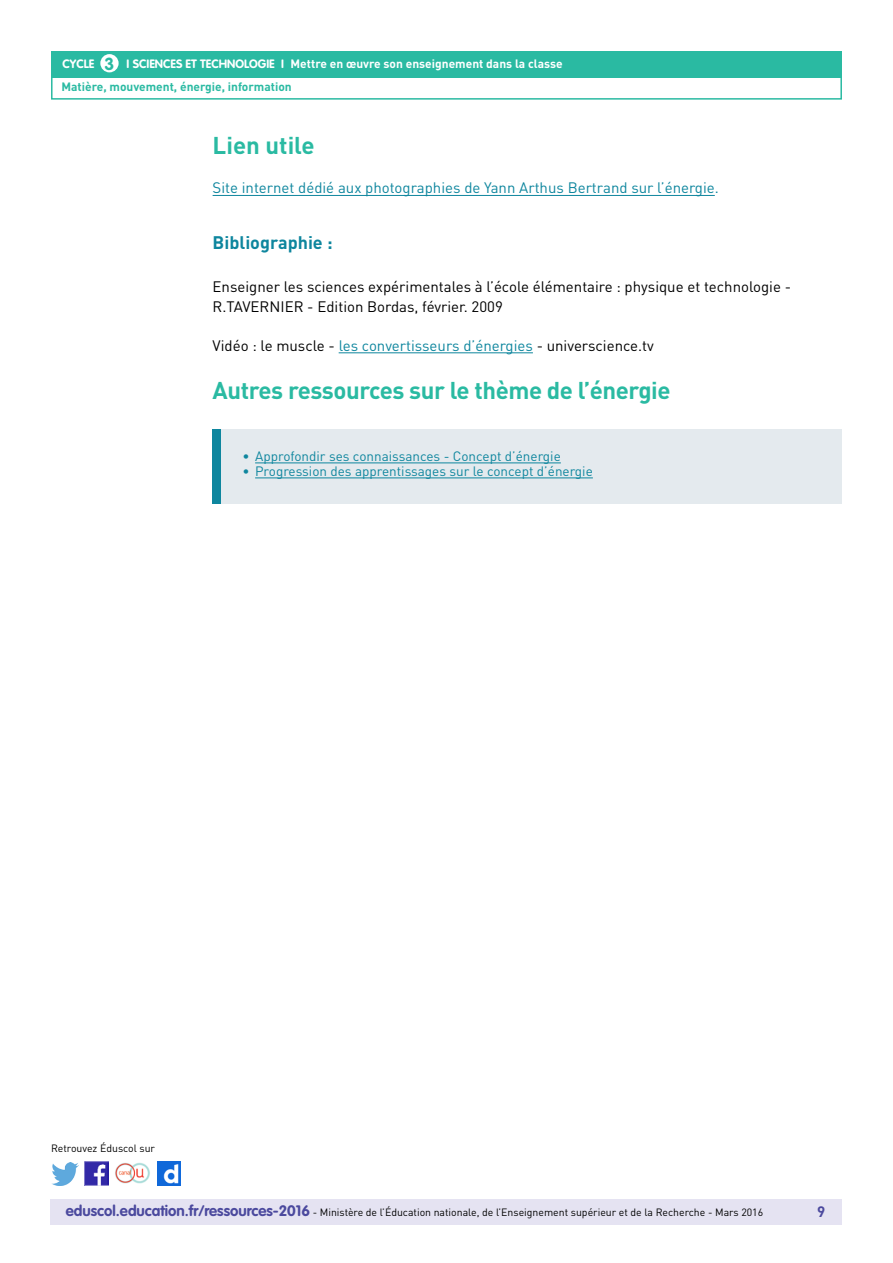
<style>
.page{position:relative;width:893px;height:1263px;background:#fff}
.page>*{position:absolute;margin:0;border:0;box-sizing:border-box;transform-origin:0 0}
._03_Titre_de_niveau{font:700 24px "DIN Pro";letter-spacing:-.02em;color:#2abaa2}
._03_Titre_de_niveau-2{font:700 24px "DIN Pro";color:#2abaa2}
._04_Titre_de_niveau{font:700 18px "DIN Pro";color:#0e869e}
.t1{font:700 17.25px "VAG Rounded Std";color:#2abaa2}
._06_Texte_courant{font:15px/19.5px "DIN Pro";color:#000}
._06_Texte_courant-2{font:15px "DIN Pro";color:#0e869e}
.t2{font:700 15px "DIN Pro";color:#4b499e}
.t3{font:13.5px "DIN Pro";color:#0e869e}
.t4{font:700 12px "DIN Pro";color:#fff}
.t5{font:700 12px "DIN Pro";color:#2abaa2}
.t6{font:700 12px "VAG Rounded Std";color:#fff}
.t7{font:10.5px "DIN Pro";color:#000}
.s1{color:#0e869e}
.s2{font-family:"VAG Rounded Std";font-weight:700;font-size:15px;color:#4b499e}
</style>
<div class="page">
<div style="left:50px;top:1199px;width:791px;height:26px;background:#e5e3f2"></div>
<div style="left:51px;top:51px;width:791px;height:27px;background:#2abaa2"></div>
<div style="left:100px;top:54px;width:19px;height:18px;background:#fff;border-radius:50%"></div>
<img style="left:85px;top:1162px;width:23px;height:23px">
<img style="left:51px;top:1163px;width:28px;height:22px">
<img style="left:158px;top:1162px;width:22px;height:23px">
<img style="left:115px;top:1162px;width:35px;height:22px">
<div style="left:51px;top:75px;width:791px;height:25px;border:2px solid #2abaa2"></div>
<hr style="left:213px;top:195px;width:502px;height:1px;background:#0e869e">
<hr style="left:339px;top:352px;width:194px;height:1px;background:#0e869e">
<div style="left:213px;top:429px;width:629px;height:75px;background:#e4eaee"></div>
<hr style="left:255px;top:463px;width:306px;height:1px;background:#0e869e">
<hr style="left:255px;top:478px;width:338px;height:1px;background:#0e869e">
<div style="left:213px;top:429px;width:8px;height:75px;background:#0e869e"></div>
<p class="t1" style="left:105px;top:53px;width:11px">3</p>
<p class="t4" style="left:291px;top:56px;width:274px">Mettre en œuvre son enseignement dans la classe</p>
<p class="t6" style="left:63px;top:57px;width:33px">CYCLE</p>
<p class="t6" style="left:127px;top:57px;width:159px">I SCIENCES ET TECHNOLOGIE I</p>
<p class="t5" style="left:61px;top:79px;width:232px">Matière, mouvement, énergie, information</p>
<p class="_03_Titre_de_niveau-2" style="left:213px;top:130px;width:104px">Lien utile</p>
<p class="_06_Texte_courant-2" style="left:213px;top:179px;width:508px">Site internet dédié aux photographies de Yann Arthus Bertrand sur l’énergie.</p>
<p class="_04_Titre_de_niveau" style="left:213px;top:231px;width:121px">Bibliographie :</p>
<p class="_06_Texte_courant" style="left:213px;top:277px;width:580px">Enseigner les sciences expérimentales à l’école élémentaire : physique et technologie -<br>R.TAVERNIER - Edition Bordas, février. 2009</p>
<p class="_06_Texte_courant" style="left:213px;top:335px;width:443px">Vidéo : le muscle - <span class="s1">les convertisseurs d’énergies</span> - universcience.tv</p>
<p class="_03_Titre_de_niveau" style="left:213px;top:375px;width:459px">Autres ressources sur le thème de l’énergie</p>
<p class="t3" style="left:242px;top:448px;width:320px">• Approfondir ses connaissances - Concept d’énergie</p>
<p class="t3" style="left:242px;top:463px;width:352px">• Progression des apprentissages sur le concept d’énergie</p>
<p class="t7" style="left:51px;top:1141px;width:106px">Retrouvez Éduscol sur</p>
<p class="t7" style="left:66px;top:1205px;width:699px"><span class="s2">eduscol.education.fr/ressources-2016</span> - Ministère de l’Éducation nationale, de l’Enseignement supérieur et de la Recherche - Mars 2016</p>
<p class="t2" style="left:817px;top:1201px;width:10px">9</p>
</div>
